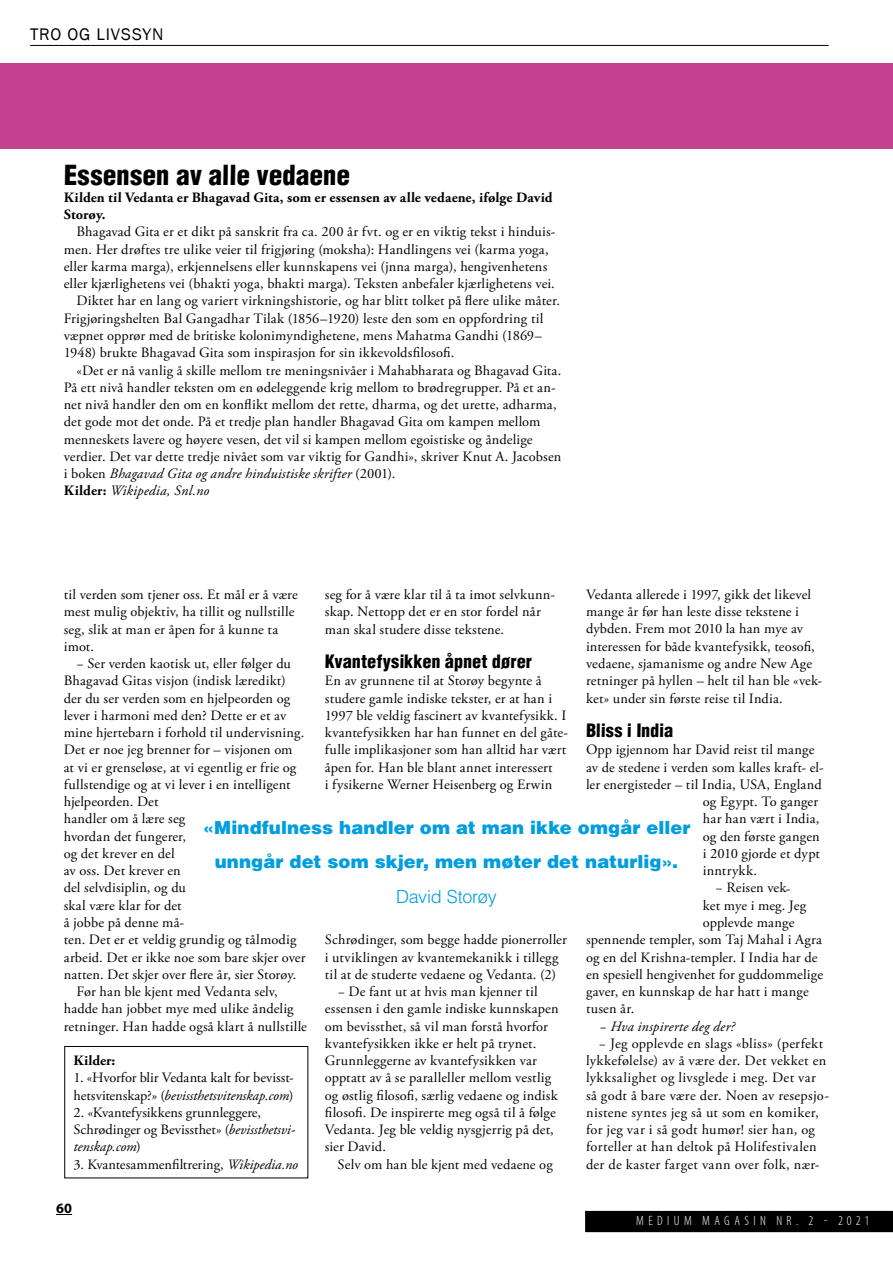
<style>
.page{position:relative;width:893px;height:1263px;background:#fff}
.page>*{position:absolute;margin:0;border:0;box-sizing:border-box;transform-origin:0 0}
.t1{font:900 condensed 27px "Helvetica";color:#000}
.t2{font:900 18px/34.5px "Helvetica";letter-spacing:.005em;color:#009ddf;text-align:center}
.t3{font:900 condensed 18px "Helvetica";color:#000}
.t4{font:300 18px "Helvetica";letter-spacing:-.01em;color:#009ddf}
.t5{font:17.25px "Franklin Gothic";letter-spacing:.05em;color:#000}
.t6{font:14.25px/17.2px "Adobe Garamond Pro";letter-spacing:.025em;color:#000}
.t7{font:italic 14.25px "Adobe Garamond Pro";letter-spacing:.015em;color:#000}
.t8{font:700 14.25px/17.2px "Adobe Garamond Pro";letter-spacing:.015em;color:#000}
.t9{font:14.25px "Adobe Garamond Pro";letter-spacing:.005em;color:#000}
.t10{font:700 14.25px "Myriad Pro";color:#000}
.t11{font:300 condensed 13.5px "Myriad Pro";letter-spacing:.32em;color:#fff}
.s1{font-style:normal}
.s2{font-weight:700;font-style:normal}
.s3{font-style:italic}
</style>
<div class="page">
<div style="left:585px;top:1211px;width:308px;height:21px;background:#000"></div>
<svg style="left:56px;top:1214px;width:16px;height:1px"></svg>
<hr style="left:30px;top:45px;width:799px;height:1px;background:#000">
<div style="left:0;top:64px;width:893px;height:85px;background:#c44391"></div>
<div style="left:64px;top:1046px;width:244px;height:132px;border:1px solid #000"></div>
<p class="t5" style="left:30px;top:23px;width:135px">TRO OG LIVSSYN</p>
<h1 class="t1" style="left:64px;top:158px;width:288px">Essensen av alle vedaene</h1>
<p class="t8" style="left:64px;top:189px;width:490px">Kilden til Vedanta er Bhagavad Gita, som er essensen av alle vedaene, ifølge David<br>Storøy.</p>
<p class="t6" style="left:77px;top:224px;width:481px">Bhagavad Gita er et dikt på sanskrit fra ca. 200 år fvt. og er en viktig tekst i hinduis-</p>
<p class="t6" style="left:64px;top:241px;width:487px">men. Her drøftes tre ulike veier til frigjøring (moksha): Handlingens vei (karma yoga,</p>
<p class="t6" style="left:64px;top:258px;width:485px">eller karma marga), erkjennelsens eller kunnskapens vei (jnna marga), hengivenhetens</p>
<p class="t6" style="left:64px;top:276px;width:493px">eller kjærlighetens vei (bhakti yoga, bhakti marga). Teksten anbefaler kjærlighetens vei.</p>
<p class="t6" style="left:77px;top:293px;width:485px">Diktet har en lang og variert virkningshistorie, og har blitt tolket på flere ulike måter.</p>
<p class="t6" style="left:64px;top:310px;width:481px">Frigjøringshelten Bal Gangadhar Tilak (1856–1920) leste den som en oppfordring til</p>
<p class="t6" style="left:64px;top:327px;width:480px">væpnet opprør med de britiske kolonimyndighetene, mens Mahatma Gandhi (1869–</p>
<p class="t6" style="left:64px;top:345px;width:392px">1948) brukte Bhagavad Gita som inspirasjon for sin ikkevoldsfilosofi.</p>
<p class="t6" style="left:77px;top:362px;width:486px">«Det er nå vanlig å skille mellom tre meningsnivåer i Mahabharata og Bhagavad Gita.</p>
<p class="t6" style="left:64px;top:379px;width:494px">På ett nivå handler teksten om en ødeleggende krig mellom to brødregrupper. På et an-</p>
<p class="t6" style="left:64px;top:396px;width:495px">net nivå handler den om en konflikt mellom det rette, dharma, og det urette, adharma,</p>
<p class="t6" style="left:64px;top:414px;width:478px">det gode mot det onde. På et tredje plan handler Bhagavad Gita om kampen mellom</p>
<p class="t6" style="left:64px;top:431px;width:471px">menneskets lavere og høyere vesen, det vil si kampen mellom egoistiske og åndelige</p>
<p class="t6" style="left:64px;top:448px;width:499px">verdier. Det var dette tredje nivået som var viktig for Gandhi», skriver Knut A. Jacobsen</p>
<p class="t7" style="left:64px;top:465px;width:333px"><span class="s1">i boken</span> Bhagavad Gita og andre hinduistiske skrifter <span class="s1">(2001).</span></p>
<p class="t7" style="left:64px;top:482px;width:147px"><span class="s2">Kilder:</span> Wikipedia, Snl.no</p>
<p class="t6" style="left:586px;top:586px;width:238px">Vedanta allerede i 1997, gikk det likevel mange år før han leste disse tekstene i dybden. Frem mot 2010 la han mye av interessen for både kvantefysikk, teosofi, vedaene, sjamanisme og andre New Age retninger på hyllen – helt til han ble «vek&shy;ket» under sin første reise til India.</p>
<p class="t3" style="left:586px;top:719px;width:89px">Bliss i India</p>
<p class="t6" style="left:586px;top:742px;width:230px">Opp igjennom har David reist til mange</p>
<p class="t6" style="left:586px;top:759px;width:239px">av de stedene i verden som kalles kraft- el-</p>
<p class="t6" style="left:586px;top:776px;width:237px">ler energisteder – til India, USA, England</p>
<p class="t6" style="left:703px;top:793px;width:117px">og Egypt. To ganger</p>
<p class="t6" style="left:703px;top:811px;width:118px">har han vært i India,</p>
<p class="t6" style="left:703px;top:828px;width:119px">og den første gangen</p>
<p class="t6" style="left:703px;top:845px;width:119px">i 2010 gjorde et dypt</p>
<p class="t6" style="left:703px;top:862px;width:56px">inntrykk.</p>
<p class="t6" style="left:716px;top:880px;width:77px">− Reisen vek-</p>
<p class="t6" style="left:703px;top:897px;width:105px">ket mye i meg. Jeg</p>
<p class="t6" style="left:703px;top:914px;width:93px">opplevde mange</p>
<p class="t6" style="left:586px;top:932px;width:237px">spennende templer, som Taj Mahal i Agra</p>
<p class="t6" style="left:586px;top:949px;width:233px">og en del Krishna-templer. I India har de</p>
<p class="t6" style="left:586px;top:966px;width:239px">en spesiell hengivenhet for guddommelige</p>
<p class="t6" style="left:586px;top:983px;width:225px">gaver, en kunnskap de har hatt i mange</p>
<p class="t6" style="left:586px;top:1001px;width:50px">tusen år.</p>
<p class="t7" style="left:599px;top:1017px;width:137px">− Hva inspirerte deg der?</p>
<p class="t6" style="left:586px;top:1035px;width:245px;text-indent:13px">− Jeg opplevde en slags «bliss» (perfekt lykkefølelse) av å være der. Det vekket en lykksalighet og livsglede i meg. Det var så godt å bare være der. Noen av resepsjo&shy;nistene syntes jeg så ut som en komiker, for jeg var i så godt humør! sier han, og forteller at han deltok på Holifestivalen der de kaster farget vann over folk, nær-</p>
<p class="t6" style="left:325px;top:586px;width:232px">seg for å være klar til å ta imot selvkunn&shy;skap. Nettopp det er en stor fordel når man skal studere disse tekstene.</p>
<p class="t3" style="left:325px;top:650px;width:209px">Kvantefysikken åpnet dører</p>
<p class="t6" style="left:325px;top:673px;width:245px">En av grunnene til at Storøy begynte å studere gamle indiske tekster, er at han i 1997 ble veldig fascinert av kvantefysikk. I kvantefysikken har han funnet en del gåte&shy;fulle implikasjoner som han alltid har vært åpen for. Han ble blant annet interessert<br>i fysikerne Werner Heisenberg og Erwin</p>
<p class="t6" style="left:64px;top:586px;width:236px">til verden som tjener oss. Et mål er å være mest mulig objektiv, ha tillit og nullstille seg, slik at man er åpen for å kunne ta imot.</p>
<p class="t6" style="left:77px;top:655px;width:216px">− Ser verden kaotisk ut, eller følger du</p>
<p class="t6" style="left:64px;top:673px;width:224px">Bhagavad Gitas visjon (indisk læredikt)</p>
<p class="t9" style="left:64px;top:689px;width:228px">der du ser verden som en hjelpeorden og</p>
<p class="t6" style="left:64px;top:707px;width:224px">lever i harmoni med den? Dette er et av</p>
<p class="t6" style="left:64px;top:724px;width:242px">mine hjertebarn i forhold til undervisning.</p>
<p class="t6" style="left:64px;top:742px;width:231px">Det er noe jeg brenner for – visjonen om</p>
<p class="t6" style="left:64px;top:759px;width:234px">at vi er grenseløse, at vi egentlig er frie og</p>
<p class="t6" style="left:64px;top:776px;width:228px">fullstendige og at vi lever i en intelligent</p>
<p class="t6" style="left:64px;top:793px;width:97px">hjelpeorden. Det</p>
<p class="t6" style="left:64px;top:811px;width:123px">handler om å lære seg</p>
<p class="t6" style="left:64px;top:828px;width:124px">hvordan det fungerer,</p>
<p class="t6" style="left:64px;top:845px;width:113px">og det krever en del</p>
<p class="t6" style="left:64px;top:862px;width:119px">av oss. Det krever en</p>
<p class="t6" style="left:64px;top:880px;width:124px">del selvdisiplin, og du</p>
<p class="t6" style="left:64px;top:897px;width:120px">skal være klar for det</p>
<p class="t6" style="left:64px;top:914px;width:122px">å jobbe på denne må-</p>
<p class="t6" style="left:64px;top:932px;width:234px">ten. Det er et veldig grundig og tålmodig</p>
<p class="t6" style="left:64px;top:949px;width:243px">arbeid. Det er ikke noe som bare skjer over</p>
<p class="t6" style="left:64px;top:966px;width:234px">natten. Det skjer over flere år, sier Storøy.</p>
<p class="t6" style="left:77px;top:983px;width:203px">Før han ble kjent med Vedanta selv,</p>
<p class="t6" style="left:64px;top:1001px;width:231px">hadde han jobbet mye med ulike åndelig</p>
<p class="t6" style="left:64px;top:1018px;width:245px">retninger. Han hadde også klart å nullstille</p>
<p class="t2" style="left:203px;top:810px;width:489px">«Mindfulness handler om at man ikke omgår eller unngår det som skjer, men møter det naturlig».</p>
<p class="t4" style="left:396px;top:885px;width:102px">David Storøy</p>
<p class="t6" style="left:325px;top:932px;width:244px">Schrødinger, som begge hadde pionerroller</p>
<p class="t6" style="left:325px;top:949px;width:235px">i utviklingen av kvantemekanikk i tillegg</p>
<p class="t6" style="left:325px;top:966px;width:233px">til at de studerte vedaene og Vedanta. (2)</p>
<p class="t6" style="left:338px;top:983px;width:202px">− De fant ut at hvis man kjenner til</p>
<p class="t6" style="left:325px;top:1001px;width:235px">essensen i den gamle indiske kunnskapen</p>
<p class="t6" style="left:325px;top:1018px;width:225px">om bevissthet, så vil man forstå hvorfor</p>
<p class="t6" style="left:325px;top:1035px;width:213px">kvantefysikken ikke er helt på trynet.</p>
<p class="t6" style="left:325px;top:1052px;width:214px">Grunnleggerne av kvantefysikken var</p>
<p class="t6" style="left:325px;top:1070px;width:228px">opptatt av å se paralleller mellom vestlig</p>
<p class="t6" style="left:325px;top:1087px;width:234px">og østlig filosofi, særlig vedaene og indisk</p>
<p class="t6" style="left:325px;top:1104px;width:233px">filosofi. De inspirerte meg også til å følge</p>
<p class="t6" style="left:325px;top:1121px;width:231px">Vedanta. Jeg ble veldig nysgjerrig på det,</p>
<p class="t6" style="left:325px;top:1139px;width:63px">sier David.</p>
<p class="t6" style="left:338px;top:1156px;width:217px">Selv om han ble kjent med vedaene og</p>
<p class="t8" style="left:74px;top:1052px;width:43px">Kilder:</p>
<p class="t6" style="left:74px;top:1070px;width:222px">1. «Hvorfor blir Vedanta kalt for bevisst&shy;hetsvitenskap?» (<span class="s3">bevissthetsvitenskap.com</span>)</p>
<p class="t6" style="left:74px;top:1104px;width:224px">2. «Kvantefysikkens grunnleggere,<br>Schrødinger og Bevissthet» (<span class="s3">bevissthetsvi&shy;tenskap.com</span>)</p>
<p class="t6" style="left:74px;top:1156px;width:226px">3. Kvantesammenfiltrering, <span class="s3">Wikipedia.no</span></p>
<p class="t10" style="left:56px;top:1200px;width:17px">60</p>
<p class="t11" style="left:636px;top:1213px;width:235px">MEDIUM MAGASIN NR. 2 - 2021</p>
</div>
